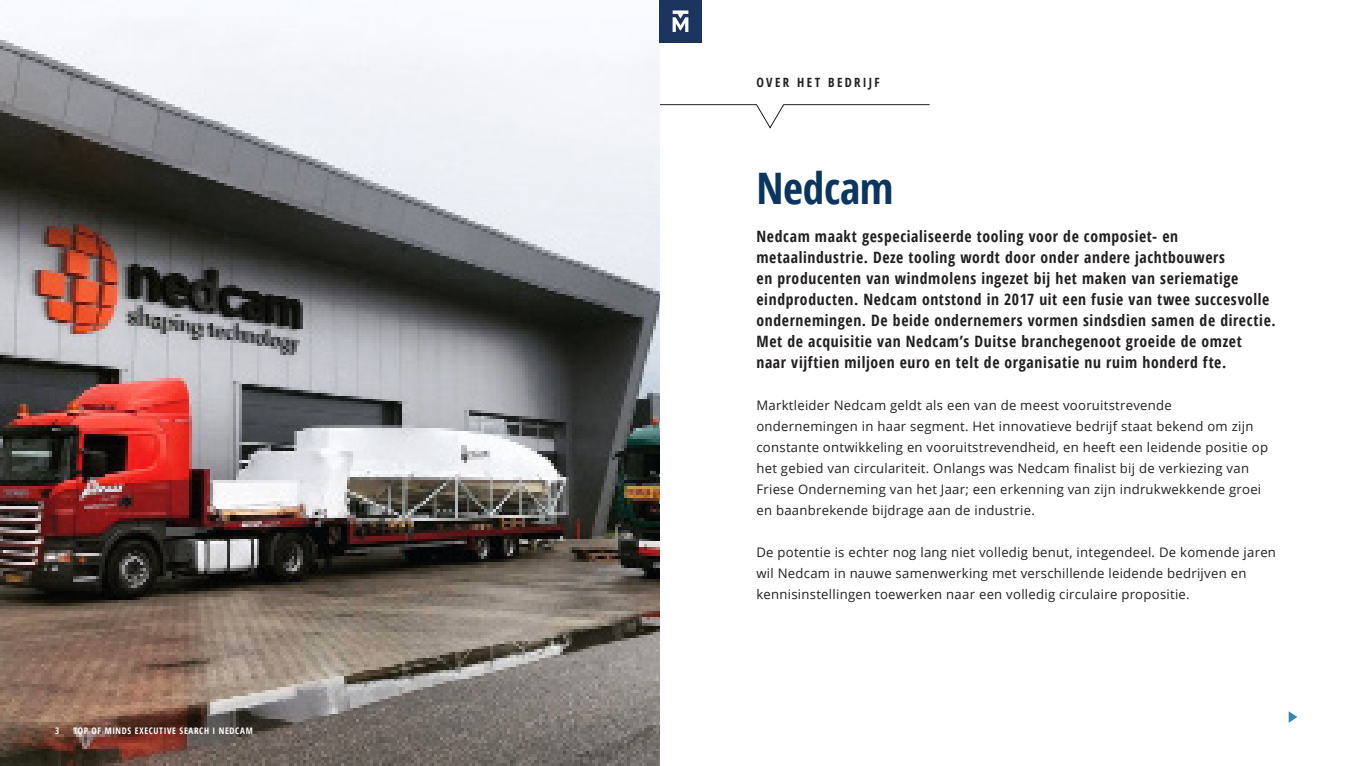
<style>
.page{position:relative;width:1361px;height:766px;background:#fff}
.page>*{position:absolute;margin:0;border:0;box-sizing:border-box;transform-origin:0 0}
.Page_header_kopie{font:700 condensed 43.42px "Open Sans";letter-spacing:-.01em;color:#0a355e}
.t1{font:700 condensed 15.67px/21px "Open Sans";letter-spacing:.04em;color:#231f20}
.t2{font:13.12px/21px "Open Sans";letter-spacing:.02em;color:#231f20}
.t3{font:700 condensed 12.75px "Open Sans";letter-spacing:.185em;color:#231f20}
.t4{font:700 condensed 9px "Open Sans";letter-spacing:.07em;color:#fff}
</style>
<div class="page">
<svg style="left:659px;top:104px;width:271px;height:24px"></svg>
<img style="left:0;top:22px;width:659px;height:743px">
<svg style="left:1288px;top:711px;width:9px;height:11px"></svg>
<div style="left:659px;top:0;width:43px;height:43px;background:#1c355e"></div>
<svg style="left:672px;top:10px;width:16px;height:22px"></svg>
<p class="t4" style="left:55px;top:724px;width:6px">3</p>
<p class="t4" style="left:73px;top:724px;width:181px">TOP OF MINDS EXECUTIVE SEARCH I NEDCAM</p>
<p class="t3" style="left:756px;top:73px;width:125px">OVER HET BEDRIJF</p>
<p class="Page_header_kopie" style="left:756px;top:158px;width:139px">Nedcam</p>
<p class="t1" style="left:756px;top:225px;width:521px">Nedcam maakt gespecialiseerde tooling voor de composiet- en metaalindustrie. Deze tooling wordt door onder andere jachtbouwers<br>en producenten van windmolens ingezet bij het maken van seriematige eindproducten. Nedcam ontstond in 2017 uit een fusie van twee succesvolle ondernemingen. De beide ondernemers vormen sindsdien samen de directie.<br>Met de acquisitie van Nedcam’s Duitse branchegenoot groeide de omzet<br>naar vijftien miljoen euro en telt de organisatie nu ruim honderd fte.</p>
<p class="t2" style="left:756px;top:394px;width:513px">Marktleider Nedcam geldt als een van de meest vooruitstrevende ondernemingen in haar segment. Het innovatieve bedrijf staat bekend om zijn constante ontwikkeling en vooruitstrevendheid, en heeft een leidende positie op het gebied van circulariteit. Onlangs was Nedcam finalist bij de verkiezing van Friese Onderneming van het Jaar; een erkenning van zijn indrukwekkende groei en baanbrekende bijdrage aan de industrie.</p>
<p class="t2" style="left:756px;top:541px;width:521px">De potentie is echter nog lang niet volledig benut, integendeel. De komende jaren wil Nedcam in nauwe samenwerking met verschillende leidende bedrijven en kennisinstellingen toewerken naar een volledig circulaire propositie.</p>
</div>
